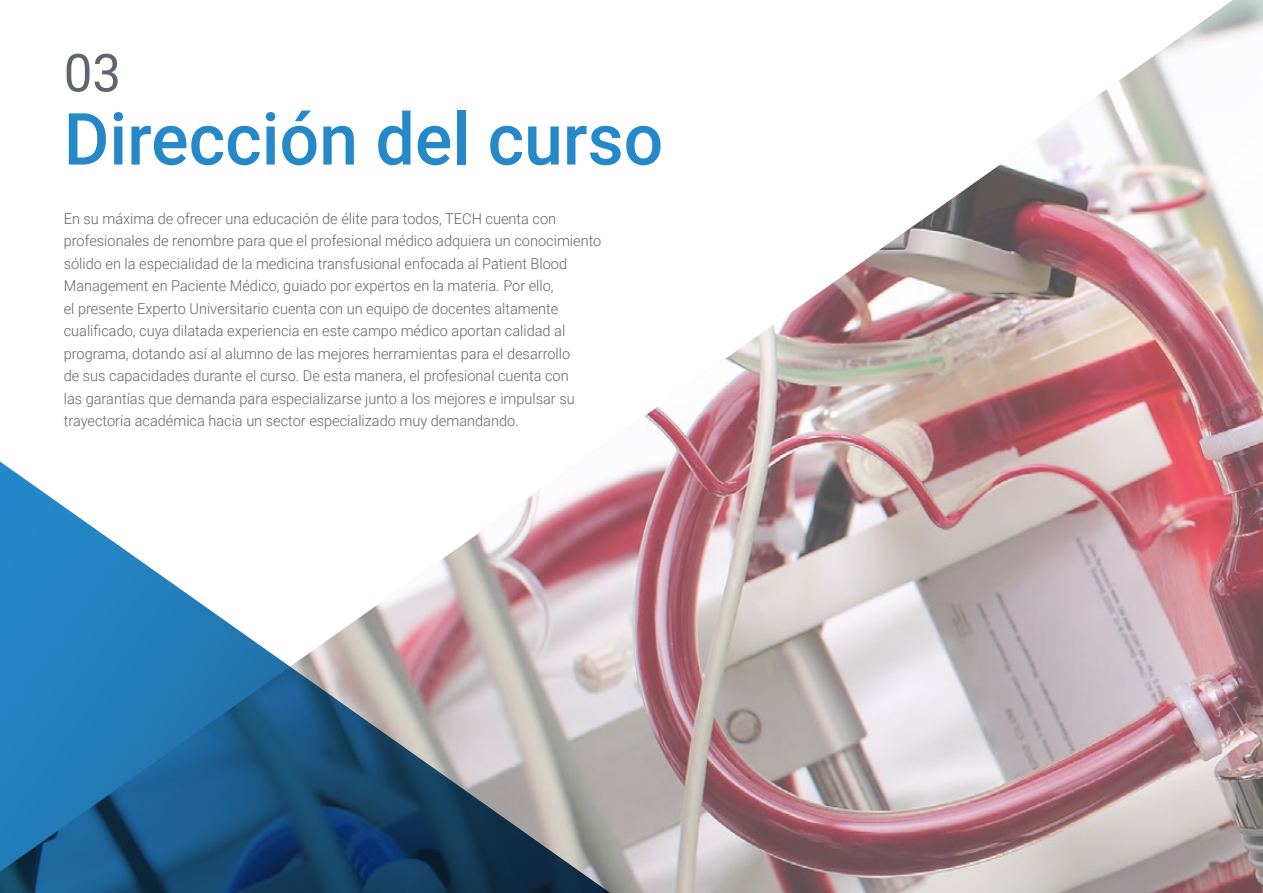
<style>
.page{position:relative;width:1263px;height:893px;background:#fff}
.page>*{position:absolute;margin:0;border:0;box-sizing:border-box;transform-origin:0 0}
.t1{font:500 72px "Roboto";color:#2488c9}
.t2{font:52.5px "Roboto";color:#61646a}
.t3{font:300 15px/22.5px "Roboto";color:#61646a}
</style>
<div class="page">
<img style="left:639px;top:0;width:624px;height:893px">
<svg style="left:0;top:446px;width:640px;height:447px"></svg>
<h2 class="t2" style="left:64px;top:36px;width:59px">03</h2>
<h1 class="t1" style="left:64px;top:89px;width:601px">Dirección del curso</h1>
<p class="t3" style="left:64px;top:207px;width:539px">En su máxima de ofrecer una educación de élite para todos, TECH cuenta con profesionales de renombre para que el profesional médico adquiera un conocimiento sólido en la especialidad de la medicina transfusional enfocada al Patient Blood Management en Paciente Médico, guiado por expertos en la materia. Por ello,<br>el presente Experto Universitario cuenta con un equipo de docentes altamente cualificado, cuya dilatada experiencia en este campo médico aportan calidad al programa, dotando así al alumno de las mejores herramientas para el desarrollo<br>de sus capacidades durante el curso. De esta manera, el profesional cuenta con<br>las garantías que demanda para especializarse junto a los mejores e impulsar su trayectoria académica hacia un sector especializado muy demandando.</p>
</div>
